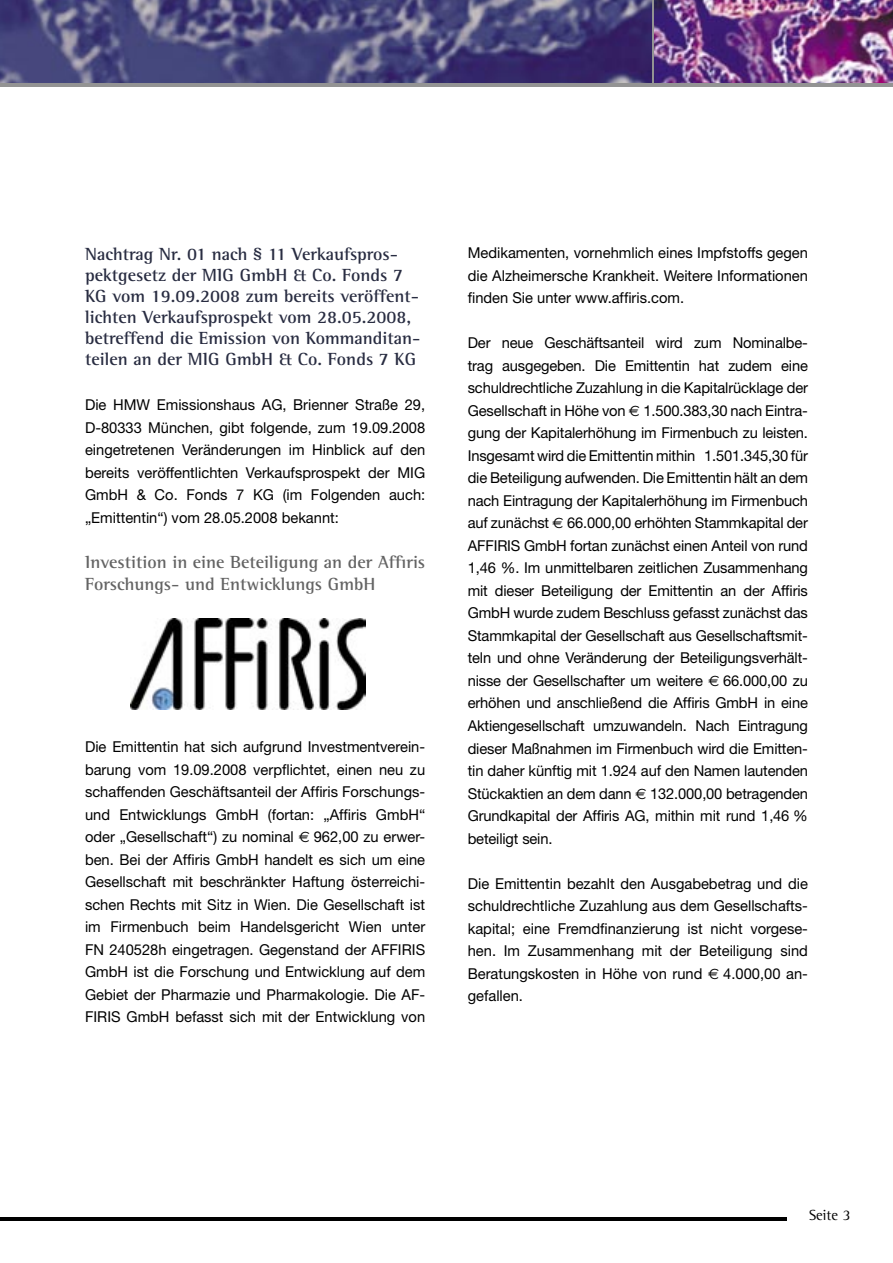
<style>
.page{position:relative;width:893px;height:1263px;background:#fff}
.page>*{position:absolute;margin:0;border:0;box-sizing:border-box;transform-origin:0 0}
.t1{font:700 18px/21px "Rotis Semi Serif";color:#282c41}
.t2{font:700 18px/22.5px "Rotis Semi Serif";color:#636363}
.t3{font:15px/22.5px "Helvetica Neue";color:#000;text-align:justify}
.t4{font:15px "Rotis Semi Serif";color:#000}
.s1{font-family:"Euro Sans"}
</style>
<div class="page">
<hr style="left:0;top:1218px;width:786px;height:3px;background:#000">
<img style="left:0;top:0;width:893px;height:84px">
<hr style="left:652px;top:0;width:1px;height:85px;background:#939393">
<hr style="left:0;top:84px;width:893px;height:3px;background:#939393">
<img style="left:130px;top:618px;width:236px;height:91px">
<p class="t1" style="left:85px;top:243px;width:337px">Nachtrag Nr. 01 nach § 11 Verkaufspros&shy;pektgesetz der MIG GmbH &amp; Co. Fonds 7<br>KG vom 19.09.2008 zum bereits veröffent&shy;lichten Verkaufsprospekt vom 28.05.2008, betreffend die Emission von Kommanditan&shy;teilen an der MIG GmbH &amp; Co. Fonds 7 KG</p>
<p class="t3" style="left:85px;top:393px;width:342px">Die HMW Emissionshaus AG, Brienner Straße 29, D-80333 München, gibt folgende, zum 19.09.2008 eingetretenen Veränderungen im Hinblick auf den bereits veröffentlichten Verkaufsprospekt der MIG GmbH &amp; Co. Fonds 7 KG (im Folgenden auch: „Emittentin“) vom 28.05.2008 bekannt:</p>
<p class="t2" style="left:85px;top:550px;width:342px">Investition in eine Beteiligung an der Affiris<br>Forschungs- und Entwicklungs GmbH</p>
<p class="t3" style="left:85px;top:735px;width:342px">Die Emittentin hat sich aufgrund Investmentverein&shy;barung vom 19.09.2008 verpflichtet, einen neu zu schaffenden Geschäftsanteil der Affiris Forschungs&shy;und Entwicklungs GmbH (fortan: „Affiris GmbH“ oder „Gesellschaft“) zu nominal <span class="s1">E</span> 962,00 zu erwer&shy;ben. Bei der Affiris GmbH handelt es sich um eine Gesellschaft mit beschränkter Haftung österreichi&shy;schen Rechts mit Sitz in Wien. Die Gesellschaft ist im Firmenbuch beim Handelsgericht Wien unter FN 240528h eingetragen. Gegenstand der AFFIRIS GmbH ist die Forschung und Entwicklung auf dem Gebiet der Pharmazie und Pharmakologie. Die AF-FIRIS GmbH befasst sich mit der Entwicklung von</p>
<p class="t3" style="left:468px;top:242px;width:342px">Medikamenten, vornehmlich eines Impfstoffs gegen die Alzheimersche Krankheit. Weitere Informationen finden Sie unter www.affiris.com.</p>
<p class="t3" style="left:468px;top:332px;width:342px">Der neue Geschäftsanteil wird zum Nominalbe&shy;trag ausgegeben. Die Emittentin hat zudem eine schuldrechtliche Zuzahlung in die Kapitalrücklage der Gesellschaft in Höhe von <span class="s1">E</span> 1.500.383,30 nach Eintra&shy;gung der Kapitalerhöhung im Firmenbuch zu leisten.<br>Insgesamt wird die Emittentin mithin 1.501.345,30 für die Beteiligung aufwenden. Die Emittentin hält an dem nach Eintragung der Kapitalerhöhung im Firmenbuch auf zunächst <span class="s1">E</span> 66.000,00 erhöhten Stammkapital der AFFIRIS GmbH fortan zunächst einen Anteil von rund 1,46 %. Im unmittelbaren zeitlichen Zusammenhang mit dieser Beteiligung der Emittentin an der Affiris GmbH wurde zudem Beschluss gefasst zunächst das Stammkapital der Gesellschaft aus Gesellschaftsmit&shy;teln und ohne Veränderung der Beteiligungsverhält&shy;nisse der Gesellschafter um weitere <span class="s1">E</span> 66.000,00 zu erhöhen und anschließend die Affiris GmbH in eine Aktiengesellschaft umzuwandeln. Nach Eintragung dieser Maßnahmen im Firmenbuch wird die Emitten&shy;tin daher künftig mit 1.924 auf den Namen lautenden Stückaktien an dem dann <span class="s1">E</span> 132.000,00 betragenden Grundkapital der Affiris AG, mithin mit rund 1,46 % beteiligt sein.</p>
<p class="t3" style="left:468px;top:872px;width:342px">Die Emittentin bezahlt den Ausgabebetrag und die schuldrechtliche Zuzahlung aus dem Gesellschafts&shy;kapital; eine Fremdfinanzierung ist nicht vorgese&shy;hen. Im Zusammenhang mit der Beteiligung sind Beratungskosten in Höhe von rund <span class="s1">E</span> 4.000,00 an&shy;gefallen.</p>
<p class="t4" style="left:809px;top:1206px;width:43px">Seite 3</p>
</div>
